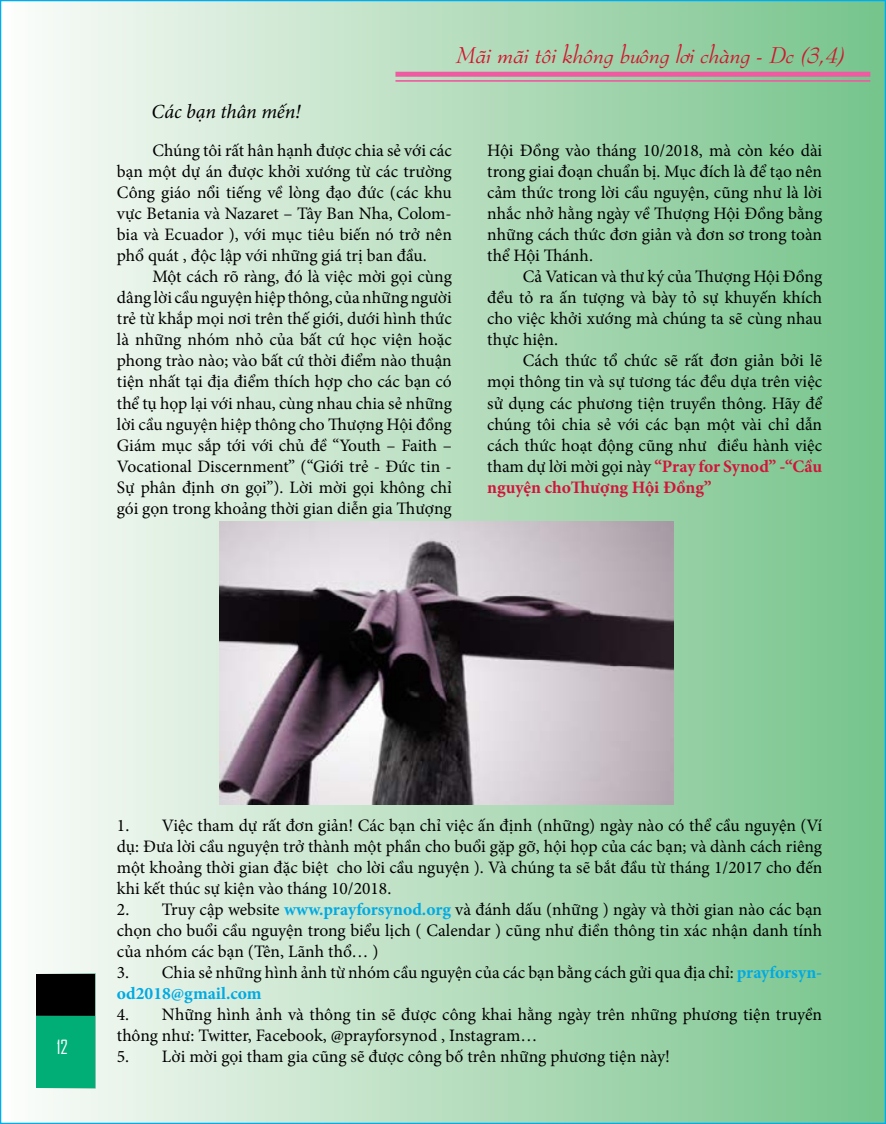
<style>
.page{position:relative;width:886px;height:1124px;background:#fff}
.page>*{position:absolute;margin:0;border:0;box-sizing:border-box;transform-origin:0 0}
.t1{font:italic 22.5px "VNI Bern";color:#d2162e}
.t2{font:italic 20px "Minion Pro";letter-spacing:-.005em;color:#000}
.t3{font:18.75px "Agency FB";color:#fff}
.t4{font:17.5px/21px "Minion Pro";color:#000;text-align:justify}
.s1{font-weight:700;color:#d2143a}
.s2{font-weight:700;color:#00aae3}
</style>
<div class="page">
<div style="left:1px;top:1px;width:884px;height:1122px;background:linear-gradient(to right,#fdfcfa,#76c38a)"></div>
<div style="left:35px;top:973px;width:61px;height:42px;background:#000;border:1px solid #fff"></div>
<div style="left:35px;top:1015px;width:61px;height:73px;background:#00ae76"></div>
<div style="left:395px;top:72px;width:475px;height:5px;background:#ef5ba1"></div>
<hr style="left:395px;top:80px;width:475px;height:2px;background:#ef5ba1">
<img style="left:219px;top:521px;width:454px;height:283px">
<p class="t2" style="left:152px;top:97px;width:151px">Các bạn thân mến!</p>
<p class="t1" style="left:457px;top:38px;width:390px">Maõi maõi toâi khoâng buoâng lôi chaøng - Dc (3,4)</p>
<p class="t4" style="left:117px;top:140px;width:336px;text-indent:35px">Chúng tôi rất hân hạnh được chia sẻ với các bạn một dự án được khởi xướng từ các trường Công giáo nổi tiếng về lòng đạo đức (các khu vực Betania và Nazaret – Tây Ban Nha, Colom&shy;bia và Ecuador ), với mục tiêu biến nó trở nên phổ quát , độc lập với những giá trị ban đầu.</p>
<p class="t4" style="left:117px;top:266px;width:336px;text-indent:35px">Một cách rõ ràng, đó là việc mời gọi cùng dâng lời cầu nguyện hiệp thông, của những người trẻ từ khắp mọi nơi trên thế giới, dưới hình thức là những nhóm nhỏ của bất cứ học viện hoặc phong trào nào; vào bất cứ thời điểm nào thuận tiện nhất tại địa điểm thích hợp cho các bạn có thể tụ họp lại với nhau, cùng nhau chia sẻ những lời cầu nguyện hiệp thông cho Thượng Hội đồng Giám mục sắp tới với chủ đề “Youth – Faith – Vocational Discernment” (“Giới trẻ - Đức tin - Sự phân định ơn gọi”). Lời mời gọi không chỉ gói gọn trong khoảng thời gian diễn gia Thượng</p>
<p class="t4" style="left:487px;top:140px;width:336px">Hội Đồng vào tháng 10/2018, mà còn kéo dài trong giai đoạn chuẩn bị. Mục đích là để tạo nên cảm thức trong lời cầu nguyện, cũng như là lời nhắc nhở hằng ngày về Thượng Hội Đồng bằng những cách thức đơn giản và đơn sơ trong toàn thể Hội Thánh.</p>
<p class="t4" style="left:487px;top:266px;width:336px;text-indent:35px">Cả Vatican và thư ký của Thượng Hội Đồng đều tỏ ra ấn tượng và bày tỏ sự khuyến khích cho việc khởi xướng mà chúng ta sẽ cùng nhau thực hiện.</p>
<p class="t4" style="left:487px;top:350px;width:336px;text-indent:35px">Cách thức tổ chức sẽ rất đơn giản bởi lẽ mọi thông tin và sự tương tác đều dựa trên việc sử dụng các phương tiện truyền thông. Hãy để chúng tôi chia sẻ với các bạn một vài chỉ dẫn cách thức hoạt động cũng như điều hành việc tham dự lời mời gọi này <span class="s1">“Pray for Synod” -“Cầu nguyện choThượng Hội Đồng”</span></p>
<p class="t3" style="left:57px;top:1035px;width:13px">12</p>
<p class="t4" style="left:117px;top:814px;width:707px">1. Việc tham dự rất đơn giản! Các bạn chỉ việc ấn định (những) ngày nào có thể cầu nguyện (Ví dụ: Đưa lời cầu nguyện trở thành một phần cho buổi gặp gỡ, hội họp của các bạn; và dành cách riêng một khoảng thời gian đặc biệt cho lời cầu nguyện ). Và chúng ta sẽ bắt đầu từ tháng 1/2017 cho đến khi kết thúc sự kiện vào tháng 10/2018.</p>
<p class="t4" style="left:117px;top:898px;width:707px">2. Truy cập website <span class="s2">www.prayforsynod.org</span> và đánh dấu (những ) ngày và thời gian nào các bạn chọn cho buổi cầu nguyện trong biểu lịch ( Calendar ) cũng như điền thông tin xác nhận danh tính của nhóm các bạn (Tên, Lãnh thổ… )</p>
<p class="t4" style="left:117px;top:961px;width:707px">3. Chia sẻ những hình ảnh từ nhóm cầu nguyện của các bạn bằng cách gửi qua địa chỉ: <span class="s2">prayforsyn&shy;od2018@gmail.com</span></p>
<p class="t4" style="left:117px;top:1003px;width:707px">4. Những hình ảnh và thông tin sẽ được công khai hằng ngày trên những phương tiện truyền thông như: Twitter, Facebook, @prayforsynod , Instagram…</p>
<p class="t4" style="left:117px;top:1045px;width:555px">5. Lời mời gọi tham gia cũng sẽ được công bố trên những phương tiện này!</p>
</div>
